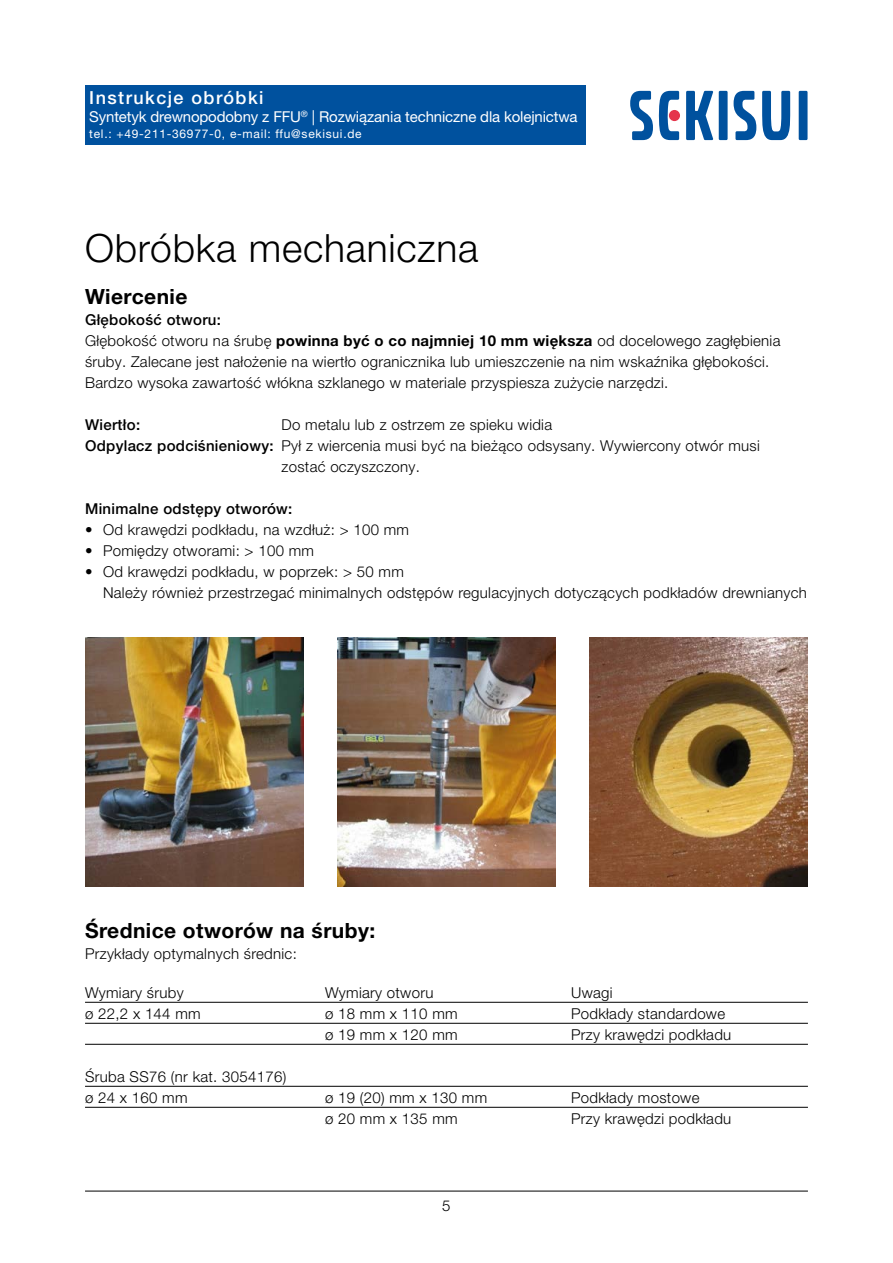
<style>
.page{position:relative;width:893px;height:1263px;background:#fff}
.page>*{position:absolute;margin:0;border:0;box-sizing:border-box;transform-origin:0 0}
.t1{font:300 39px "Helvetica Neue LT Pro";letter-spacing:.02em;color:#000}
.t2{font:700 21px "Helvetica Neue LT Pro";letter-spacing:.02em;color:#000}
.t3{font:500 18px "Helvetica Neue LT Pro";letter-spacing:.08em;color:#fff}
.t4{font:300 15px/21px "Helvetica Neue LT Pro";letter-spacing:.02em;color:#000}
.t5{font:15px "Helvetica Neue LT Pro";letter-spacing:-.01em;color:#fff}
.t6{font:500 15px "Helvetica Neue LT Pro";letter-spacing:.02em;color:#000}
.t7{font:300 15px "Helvetica Neue LT Std";color:#000}
.t8{font:12px "Helvetica Neue LT Pro";letter-spacing:.06em;color:#fff}
.s1{font-weight:500}
.s2{font-weight:700}
</style>
<div class="page">
<hr style="left:85px;top:1002px;width:723px;height:1px;background:#000">
<hr style="left:85px;top:1023px;width:723px;height:1px;background:#000">
<hr style="left:85px;top:1044px;width:723px;height:1px;background:#000">
<hr style="left:85px;top:1086px;width:723px;height:1px;background:#000">
<hr style="left:85px;top:1107px;width:723px;height:1px;background:#000">
<div style="left:719px;top:91px;width:9px;height:49px;background:#00519e"></div>
<div style="left:799px;top:91px;width:8px;height:49px;background:#00519e"></div>
<svg style="left:630px;top:91px;width:23px;height:49px"></svg>
<svg style="left:734px;top:91px;width:22px;height:49px"></svg>
<svg style="left:762px;top:91px;width:28px;height:49px"></svg>
<svg style="left:686px;top:91px;width:27px;height:49px"></svg>
<svg style="left:659px;top:91px;width:20px;height:49px"></svg>
<div style="left:669px;top:110px;width:11px;height:11px;background:#e5344b;border-radius:50%"></div>
<div style="left:85px;top:85px;width:500px;height:60px;background:#00519e"></div>
<img style="left:85px;top:638px;width:219px;height:249px">
<img style="left:337px;top:638px;width:219px;height:249px">
<img style="left:589px;top:638px;width:219px;height:249px">
<hr style="left:85px;top:1191px;width:723px;height:1px;background:#000">
<p class="t3" style="left:89px;top:87px;width:176px">Instrukcje obróbki</p>
<p class="t5" style="left:89px;top:107px;width:490px">Syntetyk drewnopodobny z FFU<sup>®</sup> | Rozwiązania techniczne dla kolejnictwa</p>
<p class="t8" style="left:89px;top:127px;width:274px">tel.: +49-211-36977-0, e-mail: ffu@sekisui.de</p>
<h1 class="t1" style="left:85px;top:224px;width:395px">Obróbka mechaniczna</h1>
<h2 class="t2" style="left:85px;top:283px;width:104px">Wiercenie</h2>
<p class="t4" style="left:85px;top:309px;width:697px"><span class="s1">Głębokość otworu:<br></span>Głębokość otworu na śrubę <span class="s2">powinna być o co najmniej 10 mm większa</span> od docelowego zagłębienia śruby. Zalecane jest nałożenie na wiertło ogranicznika lub umieszczenie na nim wskaźnika głębokości.<br>Bardzo wysoka zawartość włókna szklanego w materiale przyspiesza zużycie narzędzi.</p>
<p class="t6" style="left:85px;top:415px;width:57px">Wiertło:</p>
<p class="t4" style="left:282px;top:414px;width:272px">Do metalu lub z ostrzem ze spieku widia</p>
<p class="t4" style="left:85px;top:435px;width:676px"><span class="s1">Odpylacz podciśnieniowy:</span> Pył z wiercenia musi być na bieżąco odsysany. Wywiercony otwór musi</p>
<p class="t4" style="left:282px;top:456px;width:140px">zostać oczyszczony.</p>
<p class="t6" style="left:85px;top:499px;width:209px">Minimalne odstępy otworów:</p>
<p class="t4" style="left:85px;top:519px;width:326px">• Od krawędzi podkładu, na wzdłuż: &gt; 100 mm</p>
<p class="t4" style="left:85px;top:540px;width:231px">• Pomiędzy otworami: &gt; 100 mm</p>
<p class="t4" style="left:103px;top:561px;width:705px;text-indent:-18px">• Od krawędzi podkładu, w poprzek: &gt; 50 mm<br>Należy również przestrzegać minimalnych odstępów regulacyjnych dotyczących podkładów drewnianych</p>
<h2 class="t2" style="left:85px;top:917px;width:292px">Średnice otworów na śruby:</h2>
<p class="t4" style="left:85px;top:943px;width:213px">Przykłady optymalnych średnic:</p>
<p class="t4" style="left:85px;top:981px;width:100px">Wymiary śruby</p>
<p class="t4" style="left:325px;top:981px;width:110px">Wymiary otworu</p>
<p class="t4" style="left:571px;top:981px;width:43px">Uwagi</p>
<p class="t4" style="left:85px;top:1002px;width:117px">ø 22,2 x 144 mm</p>
<p class="t4" style="left:325px;top:1002px;width:134px">ø 18 mm x 110 mm</p>
<p class="t4" style="left:571px;top:1002px;width:156px">Podkłady standardowe</p>
<p class="t4" style="left:325px;top:1023px;width:134px">ø 19 mm x 120 mm</p>
<p class="t4" style="left:571px;top:1023px;width:162px">Przy krawędzi podkładu</p>
<p class="t4" style="left:85px;top:1065px;width:203px">Śruba SS76 (nr kat. 3054176) ø 24 x 160 mm</p>
<p class="t4" style="left:325px;top:1086px;width:164px">ø 19 (20) mm x 130 mm</p>
<p class="t4" style="left:571px;top:1086px;width:130px">Podkłady mostowe</p>
<p class="t4" style="left:325px;top:1107px;width:134px">ø 20 mm x 135 mm</p>
<p class="t4" style="left:571px;top:1107px;width:162px">Przy krawędzi podkładu</p>
<p class="t7" style="left:442px;top:1197px;width:10px">5</p>
</div>
